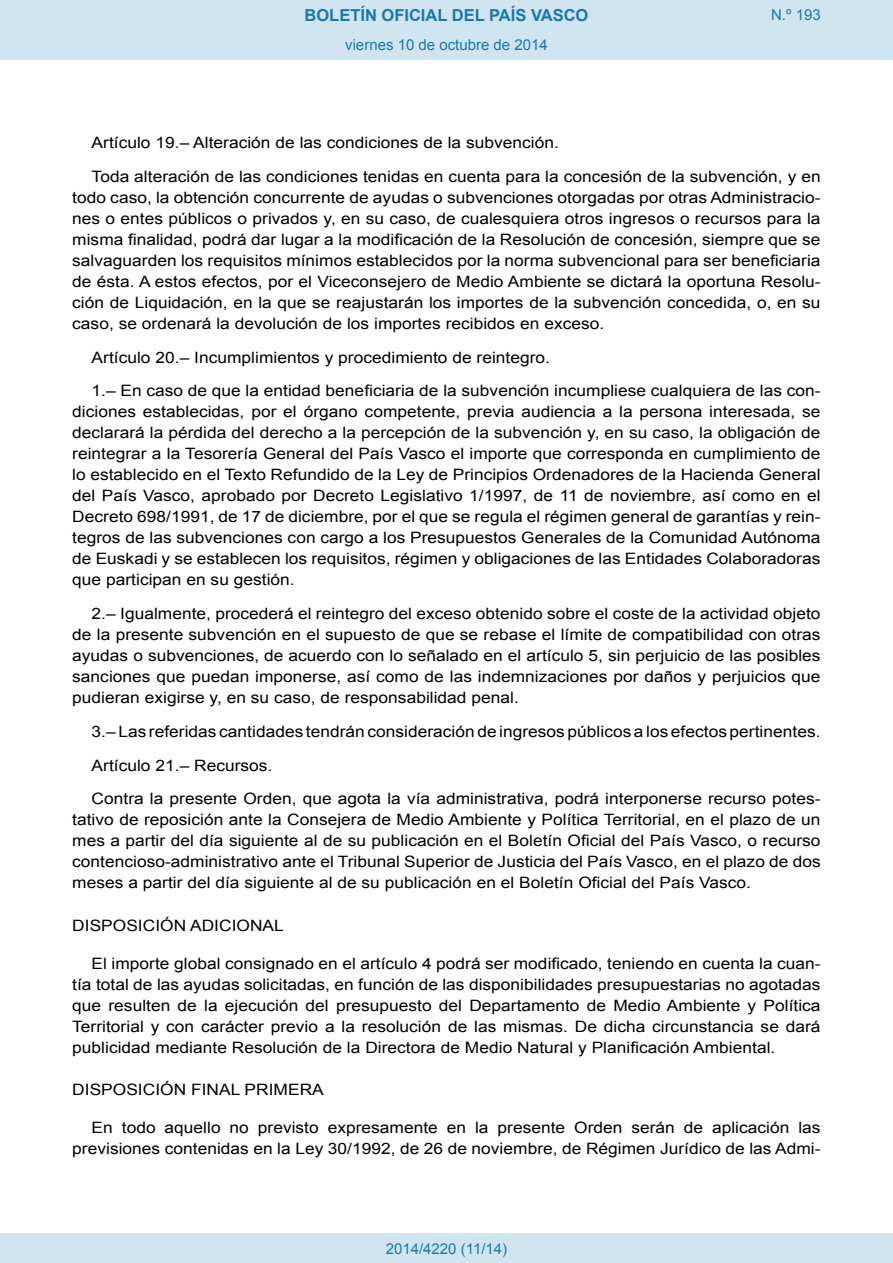
<style>
.page{position:relative;width:893px;height:1263px;background:#fff}
.page>*{position:absolute;margin:0;border:0;box-sizing:border-box;transform-origin:0 0}
.t1{font:700 16.5px "Arial";color:#1879ad}
.BOPVDetalle{font:15.6px/21px "Arial";color:#000;text-align:justify;scale:1.11 1}
.BOPVDisposicion{font:15.6px "Arial";color:#000;scale:1.11 1}
.Paginacion_Centro{font:15px "Arial";color:#1879ad}
</style>
<div class="page">
<div style="left:0;top:0;width:893px;height:60px;background:#d0e5f0"></div>
<div style="left:0;top:1233px;width:893px;height:30px;background:#d0e5f0"></div>
<p class="t1" style="left:305px;top:4px;width:285px">BOLETÍN OFICIAL DEL PAÍS VASCO</p>
<p class="Paginacion_Centro" style="left:345px;top:35px;width:204px">viernes 10 de octubre de 2014</p>
<p class="Paginacion_Centro" style="left:771px;top:5px;width:51px">N.º 193</p>
<p class="BOPVDetalle" style="left:92px;top:132px;width:422px">Artículo 19.– Alteración de las condiciones de la subvención.</p>
<p class="BOPVDetalle" style="left:72px;top:166px;width:676px;text-indent:19px">Toda alteración de las condiciones tenidas en cuenta para la concesión de la subvención, y en todo caso, la obtención concurrente de ayudas o subvenciones otorgadas por otras Administracio&shy;nes o entes públicos o privados y, en su caso, de cualesquiera otros ingresos o recursos para la misma finalidad, podrá dar lugar a la modificación de la Resolución de concesión, siempre que se salvaguarden los requisitos mínimos establecidos por la norma subvencional para ser beneficiaria de ésta. A estos efectos, por el Viceconsejero de Medio Ambiente se dictará la oportuna Resolu&shy;ción de Liquidación, en la que se reajustarán los importes de la subvención concedida, o, en su caso, se ordenará la devolución de los importes recibidos en exceso.</p>
<p class="BOPVDetalle" style="left:92px;top:347px;width:414px">Artículo 20.– Incumplimientos y procedimiento de reintegro.</p>
<p class="BOPVDetalle" style="left:72px;top:381px;width:676px;text-indent:19px">1.– En caso de que la entidad beneficiaria de la subvención incumpliese cualquiera de las con&shy;diciones establecidas, por el órgano competente, previa audiencia a la persona interesada, se declarará la pérdida del derecho a la percepción de la subvención y, en su caso, la obligación de reintegrar a la Tesorería General del País Vasco el importe que corresponda en cumplimiento de lo establecido en el Texto Refundido de la Ley de Principios Ordenadores de la Hacienda General del País Vasco, aprobado por Decreto Legislativo 1/1997, de 11 de noviembre, así como en el Decreto 698/1991, de 17 de diciembre, por el que se regula el régimen general de garantías y rein&shy;tegros de las subvenciones con cargo a los Presupuestos Generales de la Comunidad Autónoma de Euskadi y se establecen los requisitos, régimen y obligaciones de las Entidades Colaboradoras que participan en su gestión.</p>
<p class="BOPVDetalle" style="left:72px;top:603px;width:676px;text-indent:19px">2.– Igualmente, procederá el reintegro del exceso obtenido sobre el coste de la actividad objeto de la presente subvención en el supuesto de que se rebase el límite de compatibilidad con otras ayudas o subvenciones, de acuerdo con lo señalado en el artículo 5, sin perjuicio de las posibles sanciones que puedan imponerse, así como de las indemnizaciones por daños y perjuicios que pudieran exigirse y, en su caso, de responsabilidad penal.</p>
<p class="BOPVDetalle" style="left:92px;top:721px;width:658px">3.– Las referidas cantidades tendrán consideración de ingresos públicos a los efectos pertinentes.</p>
<p class="BOPVDetalle" style="left:92px;top:755px;width:164px">Artículo 21.– Recursos.</p>
<p class="BOPVDetalle" style="left:72px;top:789px;width:676px;text-indent:19px">Contra la presente Orden, que agota la vía administrativa, podrá interponerse recurso potes&shy;tativo de reposición ante la Consejera de Medio Ambiente y Política Territorial, en el plazo de un mes a partir del día siguiente al de su publicación en el Boletín Oficial del País Vasco, o recurso contencioso-administrativo ante el Tribunal Superior de Justicia del País Vasco, en el plazo de dos meses a partir del día siguiente al de su publicación en el Boletín Oficial del País Vasco.</p>
<p class="BOPVDisposicion" style="left:72px;top:915px;width:192px">DISPOSICIÓN ADICIONAL</p>
<p class="BOPVDetalle" style="left:72px;top:953px;width:676px;text-indent:19px">El importe global consignado en el artículo 4 podrá ser modificado, teniendo en cuenta la cuan&shy;tía total de las ayudas solicitadas, en función de las disponibilidades presupuestarias no agotadas que resulten de la ejecución del presupuesto del Departamento de Medio Ambiente y Política Territorial y con carácter previo a la resolución de las mismas. De dicha circunstancia se dará publicidad mediante Resolución de la Directora de Medio Natural y Planificación Ambiental.</p>
<p class="BOPVDisposicion" style="left:72px;top:1079px;width:228px">DISPOSICIÓN FINAL PRIMERA</p>
<p class="BOPVDetalle" style="left:72px;top:1117px;width:676px;text-align:right">En todo aquello no previsto expresamente en la presente Orden serán de aplicación las previsiones contenidas en la Ley 30/1992, de 26 de noviembre, de Régimen Jurídico de las Admi-</p>
<p class="Paginacion_Centro" style="left:386px;top:1238px;width:123px">2014/4220 (11/14)</p>
</div>
